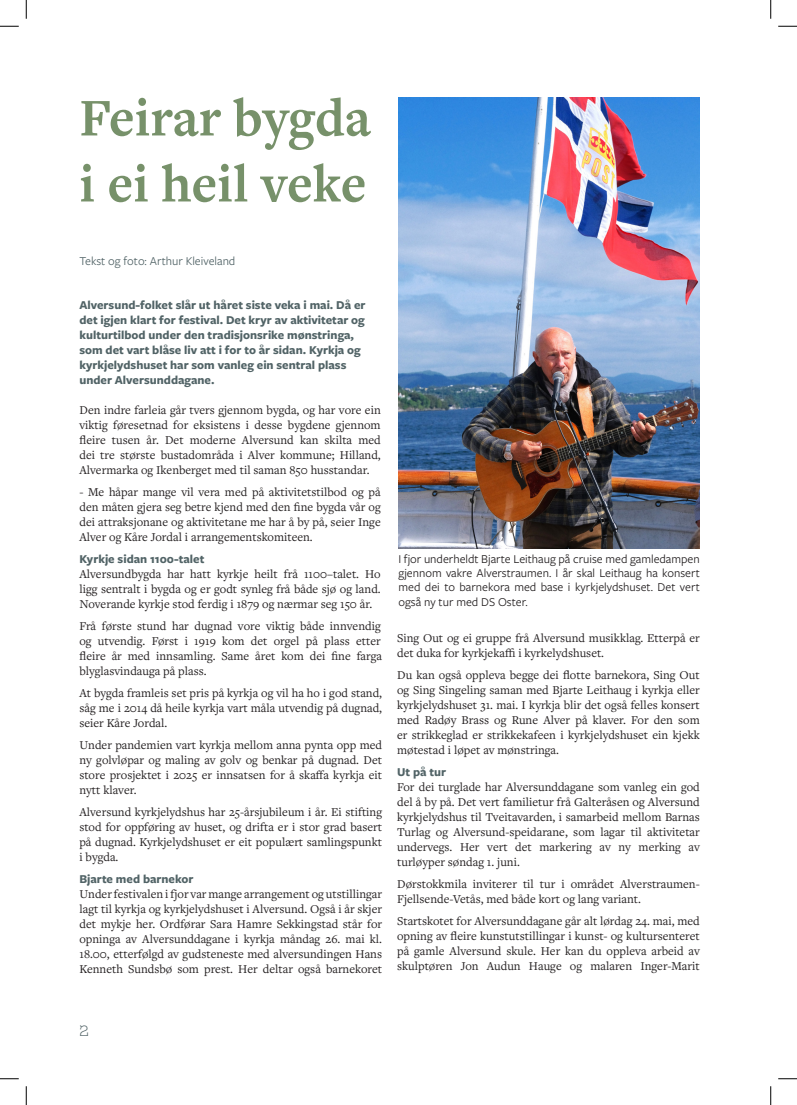
<style>
.page{position:relative;width:797px;height:1105px;background:#fff}
.page>*{position:absolute;margin:0;border:0;box-sizing:border-box;transform-origin:0 0}
.Artikkel_tittel{font:700 55px "Freight Text Pro";color:#77916a}
.Brødtekst{font:12.5px/15px "Freight Text Pro";color:#231f20;text-align:justify}
.Byline{font:700 12.5px/15px "Freight Sans Pro";color:#516366}
.Bildetekst{font:12.5px/14.4px "Freight Sans Pro";color:#231f20;text-align:justify}
.Undertittel{font:700 12.5px "Freight Sans Pro";color:#516366}
.Byline-2{font:12.5px "Freight Sans Pro";color:#516366}
.t1{font:12.5px "Maritime Champion";color:#516366}
</style>
<div class="page">
<img style="left:398px;top:97px;width:301px;height:452px">
<svg style="left:0;top:25px;width:19px;height:2px"></svg>
<svg style="left:778px;top:25px;width:19px;height:2px"></svg>
<svg style="left:0;top:1078px;width:19px;height:1px"></svg>
<svg style="left:778px;top:1078px;width:19px;height:1px"></svg>
<svg style="left:25px;top:0;width:2px;height:19px"></svg>
<svg style="left:25px;top:1086px;width:2px;height:19px"></svg>
<svg style="left:770px;top:0;width:1px;height:19px"></svg>
<svg style="left:770px;top:1086px;width:1px;height:19px"></svg>
<p class="Artikkel_tittel" style="left:79px;top:81px;width:293px">Feirar bygda</p>
<p class="Artikkel_tittel" style="left:79px;top:147px;width:288px">i ei heil veke</p>
<p class="Byline-2" style="left:79px;top:253px;width:157px">Tekst og foto: Arthur Kleiveland</p>
<p class="Byline" style="left:79px;top:297px;width:287px">Alversund-folket slår ut håret siste veka i mai. Då er det igjen klart for festival. Det kryr av aktivitetar og kulturtilbod under den tradisjonsrike mønstringa, som det vart blåse liv att i for to år sidan. Kyrkja og kyrkjelydshuset har som vanleg ein sentral plass under Alversunddagane.</p>
<p class="Brødtekst" style="left:79px;top:402px;width:303px">Den indre farleia går tvers gjennom bygda, og har vore ein viktig føresetnad for eksistens i desse bygdene gjennom fleire tusen år. Det moderne Alversund kan skilta med dei tre største bustadområda i Alver kommune; Hilland, Alvermarka og Ikenberget med til saman 850 husstandar.</p>
<p class="Brødtekst" style="left:79px;top:484px;width:303px">- Me håpar mange vil vera med på aktivitetstilbod og på den måten gjera seg betre kjend med den fine bygda vår og dei attraksjonane og aktivitetane me har å by på, seier Inge Alver og Kåre Jordal i arrangementskomiteen.</p>
<p class="Undertittel" style="left:79px;top:550px;width:126px">Kyrkje sidan 1100-talet</p>
<p class="Brødtekst" style="left:79px;top:566px;width:303px">Alversundbygda har hatt kyrkje heilt frå 1100–talet. Ho ligg sentralt i bygda og er godt synleg frå både sjø og land.<br>Noverande kyrkje stod ferdig i 1879 og nærmar seg 150 år.</p>
<p class="Brødtekst" style="left:79px;top:618px;width:304px">Frå første stund har dugnad vore viktig både innvendig og utvendig. Først i 1919 kom det orgel på plass etter fleire år med innsamling. Same året kom dei fine farga blyglasvindauga på plass.</p>
<p class="Brødtekst" style="left:79px;top:685px;width:304px">At bygda framleis set pris på kyrkja og vil ha ho i god stand, såg me i 2014 då heile kyrkja vart måla utvendig på dugnad, seier Kåre Jordal.</p>
<p class="Brødtekst" style="left:79px;top:737px;width:304px">Under pandemien vart kyrkja mellom anna pynta opp med ny golvløpar og maling av golv og benkar på dugnad. Det store prosjektet i 2025 er innsatsen for å skaffa kyrkja eit nytt klaver.</p>
<p class="Brødtekst" style="left:79px;top:804px;width:304px">Alversund kyrkjelydshus har 25-årsjubileum i år. Ei stifting stod for oppføring av huset, og drifta er i stor grad basert på dugnad. Kyrkjelydshuset er eit populært samlingspunkt i bygda.</p>
<p class="Undertittel" style="left:79px;top:870px;width:116px">Bjarte med barnekor</p>
<p class="Brødtekst" style="left:79px;top:886px;width:304px">Under festivalen i fjor var mange arrangement og utstillingar lagt til kyrkja og kyrkjelydshuset i Alversund. Også i år skjer det mykje her. Ordførar Sara Hamre Sekkingstad står for opninga av Alversunddagane i kyrkja måndag 26. mai kl.<br>18.00, etterfølgd av gudsteneste med alversundingen Hans Kenneth Sundsbø som prest. Her deltar også barnekoret</p>
<p class="Bildetekst" style="left:398px;top:551px;width:303px">I fjor underheldt Bjarte Leithaug på cruise med gamledampen gjennom vakre Alverstraumen. I år skal Leithaug ha konsert med dei to barnekora med base i kyrkjelydshuset. Det vert også ny tur med DS Oster.</p>
<p class="Brødtekst" style="left:397px;top:630px;width:304px">Sing Out og ei gruppe frå Alversund musikklag. Etterpå er det duka for kyrkjekaffi i kyrkelydshuset.</p>
<p class="Brødtekst" style="left:397px;top:667px;width:304px">Du kan også oppleva begge dei flotte barnekora, Sing Out og Sing Singeling saman med Bjarte Leithaug i kyrkja eller kyrkjelydshuset 31. mai. I kyrkja blir det også felles konsert med Radøy Brass og Rune Alver på klaver. For den som er strikkeglad er strikkekafeen i kyrkjelydshuset ein kjekk møtestad i løpet av mønstringa.</p>
<p class="Undertittel" style="left:397px;top:763px;width:51px">Ut på tur</p>
<p class="Brødtekst" style="left:397px;top:779px;width:304px">For dei turglade har Alversunddagane som vanleg ein god del å by på. Det vert familietur frå Galteråsen og Alversund kyrkjelydshus til Tveitavarden, i samarbeid mellom Barnas Turlag og Alversund-speidarane, som lagar til aktivitetar undervegs. Her vert det markering av ny merking av turløyper søndag 1. juni.</p>
<p class="Brødtekst" style="left:397px;top:876px;width:304px">Dørstokkmila inviterer til tur i området Alverstraumen-<br>Fjellsende-Vetås, med både kort og lang variant.</p>
<p class="Brødtekst" style="left:397px;top:913px;width:304px">Startskotet for Alversunddagane går alt lørdag 24. mai, med opning av fleire kunstutstillingar i kunst- og kultursenteret på gamle Alversund skule. Her kan du oppleva arbeid av skulptøren Jon Audun Hauge og malaren Inger-Marit</p>
<p class="t1" style="left:79px;top:1021px;width:11px">2</p>
</div>
